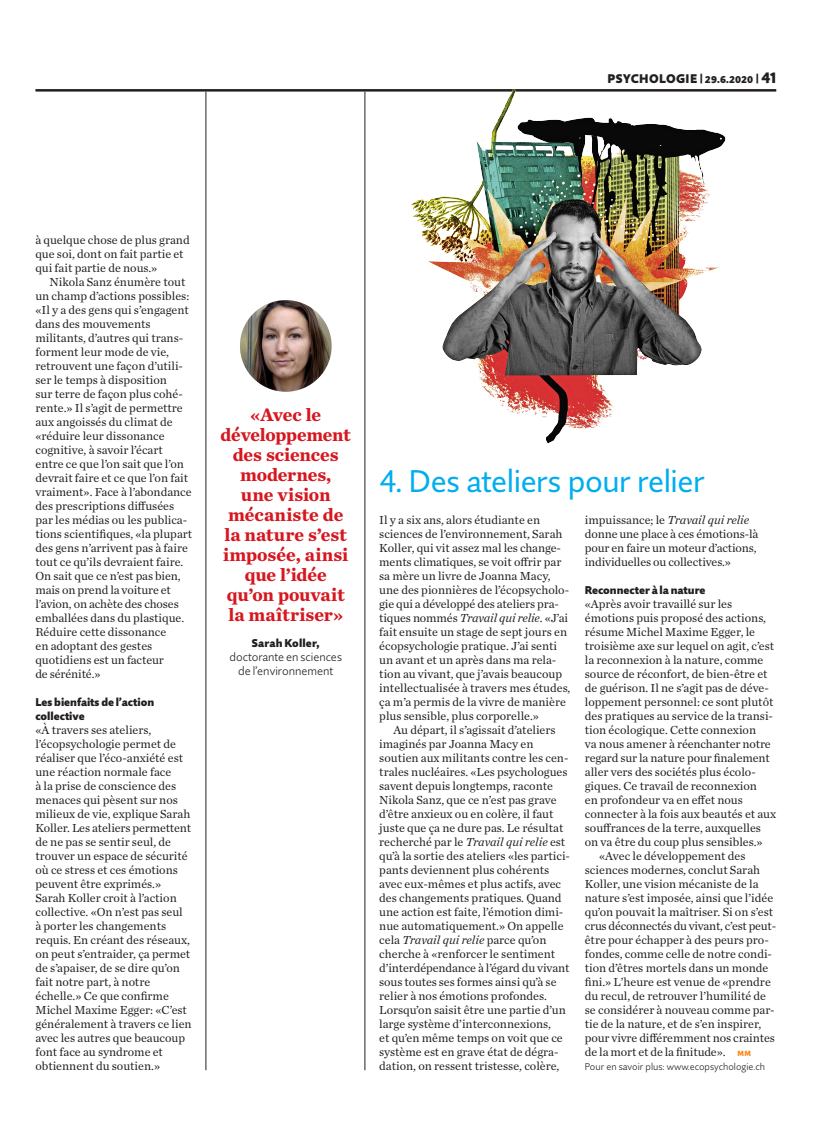
<style>
.page{position:relative;width:833px;height:1134px;background:#fff}
.page>*{position:absolute;margin:0;border:0;box-sizing:border-box;transform-origin:0 0}
._191_TI_25_mager_QS{font:31.25px "Quire Sans Pro";letter-spacing:-.015em;color:#00aeef}
._293_Quote_15_CT_x04{font:700 18.75px/20px "Chronicle Text G1";letter-spacing:-.005em;color:#d7171f;text-align:center}
._300_Rubrik_Ausgabe{font:900 12.5px "Quire Sans Pro";letter-spacing:.03em;color:#231f20}
._211_LT_Einzug_CT_x0{font:12.25px/14px "Chronicle Text G1";color:#231f20}
._212_LT_stumpf_CT_x0{font:12.25px/14px "Chronicle Text G1";color:#231f20}
._253_LT_stumpf_oGR_Q{font:300 11.75px/14px "Quire Sans Pro";color:#231f20;text-align:center}
._250_ZT_QS_x09{font:900 11.25px/14px "Quire Sans Pro";color:#231f20}
._253_LT_stumpf_oGR_Q-2{font:900 11.25px "Quire Sans Pro";letter-spacing:.015em;color:#231f20}
._211_LT_Einzug_CT_x0-2{font:300 9.75px "Quire Sans Pro";color:#231f20}
.s1{font-size:10.75px}
.s2{font-size:10px}
.s3{font-size:15px}
.s4{font-style:italic}
.s5{font-family:"Quire Sans Pro";font-weight:900;font-size:7.5px;color:#f6891f}
</style>
<div class="page">
<hr style="left:365px;top:92px;width:1px;height:978px;background:#231f20">
<hr style="left:206px;top:92px;width:1px;height:978px;background:#231f20">
<hr style="left:35px;top:89px;width:741px;height:3px;background:#231f20">
<img style="left:240px;top:300px;width:91px;height:92px;border-radius:46px">
<img style="left:393px;top:89px;width:351px;height:355px">
<p class="_300_Rubrik_Ausgabe" style="left:607px;top:71px;width:170px">PSYCHOLOGIE <span class="s1">|</span> <span class="s2">29.6.2020</span> <span class="s1">|</span> <span class="s3">41</span></p>
<p class="_212_LT_stumpf_CT_x0" style="left:35px;top:232px;width:156px">à quelque chose de plus grand que soi, dont on fait partie et qui fait partie de nous.»</p>
<p class="_211_LT_Einzug_CT_x0" style="left:35px;top:274px;width:158px;text-indent:14px">Nikola Sanz énumère tout un champ d’actions possibles: «Il y a des gens qui s’engagent dans des mouvements militants, d’autres qui trans&shy;forment leur mode de vie, retrouvent une façon d’utili&shy;ser le temps à disposition<br>sur terre de façon plus cohé&shy;rente.» Il s’agit de permettre aux angoissés du climat de «réduire leur dissonance cognitive, à savoir l’écart entre ce que l’on sait que l’on devrait faire et ce que l’on fait vraiment». Face à l’abondance des prescriptions diffusées par les médias ou les publica&shy;tions scientifiques, «la plupart des gens n’arrivent pas à faire tout ce qu’ils devraient faire.<br>On sait que ce n’est pas bien, mais on prend la voiture et l’avion, on achète des choses emballées dans du plastique.<br>Réduire cette dissonance<br>en adoptant des gestes quotidiens est un facteur<br>de sérénité.»</p>
<p class="_250_ZT_QS_x09" style="left:35px;top:695px;width:120px">Les bienfaits de l’action collective</p>
<p class="_212_LT_stumpf_CT_x0" style="left:35px;top:722px;width:158px">«À travers ses ateliers, l’écopsychologie permet de réaliser que l’éco-anxiété est une réaction normale face<br>à la prise de conscience des menaces qui pèsent sur nos milieux de vie, explique Sarah<br>Koller. Les ateliers permettent de ne pas se sentir seul, de trouver un espace de sécurité où ce stress et ces émotions peuvent être exprimés.»<br>Sarah Koller croit à l’action collective. «On n’est pas seul à porter les changements requis. En créant des réseaux, on peut s’entraider, ça permet de s’apaiser, de se dire qu’on fait notre part, à notre échelle.» Ce que confirme<br>Michel Maxime Egger: «C’est généralement à travers ce lien avec les autres que beaucoup font face au syndrome et obtiennent du soutien.»</p>
<p class="_293_Quote_15_CT_x04" style="left:221px;top:403px;width:132px">«Avec le développement des sciences modernes,<br>une vision mécaniste de la nature s’est imposée, ainsi que l’idée qu’on pouvait la maîtriser»</p>
<p class="_253_LT_stumpf_oGR_Q-2" style="left:252px;top:636px;width:69px">Sarah Koller,</p>
<p class="_253_LT_stumpf_oGR_Q" style="left:229px;top:650px;width:114px">doctorante en sciences de l’environnement</p>
<p class="_191_TI_25_mager_QS" style="left:379px;top:461px;width:327px">4. Des ateliers pour relier</p>
<p class="_212_LT_stumpf_CT_x0" style="left:379px;top:512px;width:193px">Il y a six ans, alors étudiante en sciences de l’environnement, Sarah Koller, qui vit assez mal les change&shy;ments climatiques, se voit offrir par sa mère un livre de Joanna Macy, une des pionnières de l’écopsycholo&shy;gie qui a développé des ateliers pra&shy;tiques nommés <span class="s4">Travail qui relie</span>. «J’ai fait ensuite un stage de sept jours en écopsychologie pratique. J’ai senti un avant et un après dans ma rela&shy;tion au vivant, que j’avais beaucoup intellectualisée à travers mes études, ça m’a permis de la vivre de manière plus sensible, plus corporelle.»</p>
<p class="_211_LT_Einzug_CT_x0" style="left:379px;top:722px;width:192px;text-indent:14px">Au départ, il s’agissait d’ateliers imaginés par Joanna Macy en soutien aux militants contre les cen&shy;trales nucléaires. «Les psychologues savent depuis longtemps, raconte Nikola Sanz, que ce n’est pas grave d’être anxieux ou en colère, il faut juste que ça ne dure pas. Le résultat recherché par le <span class="s4">Travail qui relie</span> est qu’à la sortie des ateliers «les partici&shy;pants deviennent plus cohérents avec eux-mêmes et plus actifs, avec des changements pratiques. Quand une action est faite, l’émotion dimi&shy;nue automatiquement.» On appelle cela <span class="s4">Travail qui relie</span> parce qu’on cherche à «renforcer le sentiment d’interdépendance à l’égard du vivant sous toutes ses formes ainsi qu’à se relier à nos émotions profondes.<br>Lorsqu’on saisit être une partie d’un large système d’interconnexions,<br>et qu’en même temps on voit que ce système est en grave état de dégra&shy;dation, on ressent tristesse, colère,</p>
<p class="_211_LT_Einzug_CT_x0" style="left:585px;top:512px;width:173px">impuissance; le <span class="s4">Travail qui relie </span>donne une place à ces émotions-là pour en faire un moteur d’actions, individuelles ou collectives.»</p>
<p class="_250_ZT_QS_x09" style="left:585px;top:583px;width:122px">Reconnecter à la nature</p>
<p class="_212_LT_stumpf_CT_x0" style="left:585px;top:596px;width:193px">«Après avoir travaillé sur les émotions puis proposé des actions, résume Michel Maxime Egger, le troisième axe sur lequel on agit, c’est la reconnexion à la nature, comme source de réconfort, de bien-être et de guérison. Il ne s’agit pas de déve&shy;loppement personnel: ce sont plutôt des pratiques au service de la transi&shy;tion écologique. Cette connexion<br>va nous amener à réenchanter notre regard sur la nature pour finalement aller vers des sociétés plus écolo&shy;giques. Ce travail de reconnexion<br>en profondeur va en effet nous connecter à la fois aux beautés et aux souffrances de la terre, auxquelles on va être du coup plus sensibles.»</p>
<p class="_211_LT_Einzug_CT_x0" style="left:585px;top:848px;width:193px;text-indent:14px">«Avec le développement des sciences modernes, conclut Sarah Koller, une vision mécaniste de la nature s’est imposée, ainsi que l’idée qu’on pouvait la maîtriser. Si on s’est crus déconnectés du vivant, c’est peut&shy;être pour échapper à des peurs pro&shy;fondes, comme celle de notre condi&shy;tion d’êtres mortels dans un monde fini.» L’heure est venue de «prendre du recul, de retrouver l’humilité de se considérer à nouveau comme par&shy;tie de la nature, et de s’en inspirer, pour vivre différemment nos craintes de la mort et de la finitude». <span class="s5">MM</span></p>
<p class="_211_LT_Einzug_CT_x0-2" style="left:585px;top:1061px;width:182px">Pour en savoir plus: www.ecopsychologie.ch</p>
</div>
